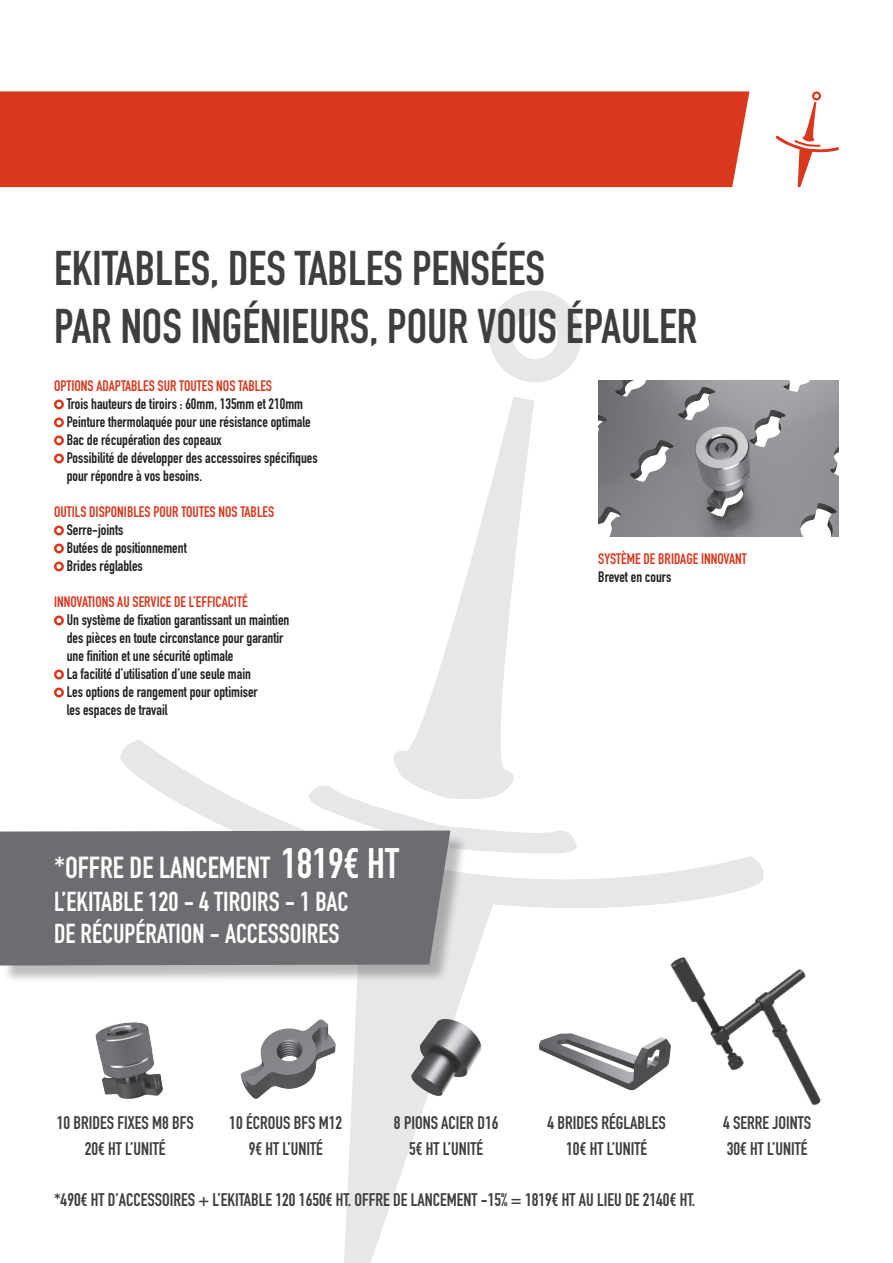
<style>
.page{position:relative;width:893px;height:1263px;background:#fff}
.page>*{position:absolute;margin:0;border:0;box-sizing:border-box;transform-origin:0 0}
.Header_-_Left_Aligned{font:700 48px/57.6px "DIN Condensed";color:#3e3e3f}
.Header_-_Left_Aligned-2{font:700 30px "DIN Condensed";color:#fff}
.Header_-_Left_Aligned-3{font:700 27px/32.4px "DIN Condensed";color:#fff}
.Header_-_Left_Aligned-4{font:700 18px "DIN Condensed";color:#3e3e3f}
.Header_-_Left_Aligned-5{font:700 15px/18px "DIN Condensed";color:#231f20}
.Header_-_Left_Aligned-6{font:700 15px "DIN Condensed";color:#d8381e}
.s1{color:#d8381e}
.s2{font-size:42px}
</style>
<div class="page">
<svg style="left:414px;top:397px;width:120px;height:343px"></svg>
<svg style="left:489px;top:290px;width:93px;height:92px"></svg>
<svg style="left:120px;top:740px;width:644px;height:523px"></svg>
<svg style="left:775px;top:91px;width:64px;height:96px"></svg>
<div style="left:0;top:91px;width:749px;height:96px;background:#d8381e"></div>
<svg style="left:54px;top:399px;width:10px;height:10px"></svg>
<svg style="left:54px;top:417px;width:10px;height:10px"></svg>
<svg style="left:54px;top:435px;width:10px;height:10px"></svg>
<svg style="left:54px;top:453px;width:10px;height:10px"></svg>
<svg style="left:54px;top:525px;width:10px;height:10px"></svg>
<svg style="left:54px;top:543px;width:10px;height:10px"></svg>
<svg style="left:54px;top:561px;width:10px;height:10px"></svg>
<svg style="left:54px;top:615px;width:10px;height:10px"></svg>
<svg style="left:54px;top:669px;width:10px;height:10px"></svg>
<svg style="left:54px;top:687px;width:10px;height:10px"></svg>
<img style="left:598px;top:381px;width:240px;height:156px">
<img style="left:219px;top:1011px;width:143px;height:93px">
<img style="left:612px;top:885px;width:209px;height:283px">
<img style="left:95px;top:1011px;width:110px;height:93px">
<img style="left:529px;top:1011px;width:155px;height:93px">
<img style="left:375px;top:1011px;width:140px;height:93px">
<div style="left:2px;top:833px;width:466px;height:151px;background:#231f20;opacity:.3"></div>
<div style="left:0;top:830px;width:450px;height:135px;background:#6c6d70"></div>
<p class="Header_-_Left_Aligned" style="left:54px;top:239px;width:645px">EKITABLES, DES TABLES PENSÉES<br>PAR NOS INGÉNIEURS, POUR VOUS ÉPAULER</p>
<p class="Header_-_Left_Aligned-5" style="left:67px;top:377px;width:238px;text-indent:-13px"><span class="s1">OPTIONS ADAPTABLES SUR TOUTES NOS TABLES<br></span>Trois hauteurs de tiroirs : 60mm, 135mm et 210mm</p>
<p class="Header_-_Left_Aligned-5" style="left:67px;top:413px;width:246px">Peinture thermolaquée pour une résistance optimale</p>
<p class="Header_-_Left_Aligned-5" style="left:67px;top:431px;width:156px">Bac de récupération des copeaux</p>
<p class="Header_-_Left_Aligned-5" style="left:67px;top:449px;width:253px">Possibilité de développer des accessoires spécifiques pour répondre à vos besoins.</p>
<p class="Header_-_Left_Aligned-6" style="left:54px;top:502px;width:222px">OUTILS DISPONIBLES POUR TOUTES NOS TABLES</p>
<p class="Header_-_Left_Aligned-5" style="left:67px;top:521px;width:58px">Serre-joints</p>
<p class="Header_-_Left_Aligned-5" style="left:67px;top:539px;width:122px">Butées de positionnement</p>
<p class="Header_-_Left_Aligned-5" style="left:67px;top:557px;width:78px">Brides réglables</p>
<p class="Header_-_Left_Aligned-6" style="left:54px;top:592px;width:195px">INNOVATIONS AU SERVICE DE L’EFFICACITÉ</p>
<p class="Header_-_Left_Aligned-5" style="left:67px;top:611px;width:224px">Un système de fixation garantissant un maintien des pièces en toute circonstance pour garantir une finition et une sécurité optimale</p>
<p class="Header_-_Left_Aligned-5" style="left:67px;top:665px;width:186px">La facilité d’utilisation d’une seule main</p>
<p class="Header_-_Left_Aligned-5" style="left:67px;top:683px;width:193px">Les options de rangement pour optimiser les espaces de travail</p>
<p class="Header_-_Left_Aligned-6" style="left:598px;top:549px;width:150px">SYSTÈME DE BRIDAGE INNOVANT</p>
<p class="Header_-_Left_Aligned-5" style="left:598px;top:568px;width:75px">Brevet en cours</p>
<p class="Header_-_Left_Aligned-2" style="left:54px;top:848px;width:346px">*OFFRE DE LANCEMENT <span class="s2">1819€ HT</span></p>
<p class="Header_-_Left_Aligned-3" style="left:54px;top:885px;width:296px">L’EKITABLE 120 - 4 TIROIRS - 1 BAC<br>DE RÉCUPÉRATION - ACCESSOIRES</p>
<p class="Header_-_Left_Aligned-4" style="left:57px;top:1111px;width:139px">10 BRIDES FIXES M8 BFS</p>
<p class="Header_-_Left_Aligned-4" style="left:85px;top:1136px;width:82px">20€ HT L’UNITÉ</p>
<p class="Header_-_Left_Aligned-4" style="left:229px;top:1111px;width:114px">10 ÉCROUS BFS M12</p>
<p class="Header_-_Left_Aligned-4" style="left:249px;top:1136px;width:76px">9€ HT L’UNITÉ</p>
<p class="Header_-_Left_Aligned-4" style="left:394px;top:1111px;width:106px">8 PIONS ACIER D16</p>
<p class="Header_-_Left_Aligned-4" style="left:409px;top:1136px;width:76px">5€ HT L’UNITÉ</p>
<p class="Header_-_Left_Aligned-4" style="left:547px;top:1111px;width:120px">4 BRIDES RÉGLABLES</p>
<p class="Header_-_Left_Aligned-4" style="left:566px;top:1136px;width:82px">10€ HT L’UNITÉ</p>
<p class="Header_-_Left_Aligned-4" style="left:723px;top:1111px;width:89px">4 SERRE JOINTS</p>
<p class="Header_-_Left_Aligned-4" style="left:727px;top:1136px;width:82px">30€ HT L’UNITÉ</p>
<p class="Header_-_Left_Aligned-4" style="left:54px;top:1188px;width:642px">*490€ HT D’ACCESSOIRES + L’EKITABLE 120 1650€ HT. OFFRE DE LANCEMENT -15% = 1819€ HT AU LIEU DE 2140€ HT.</p>
</div>
